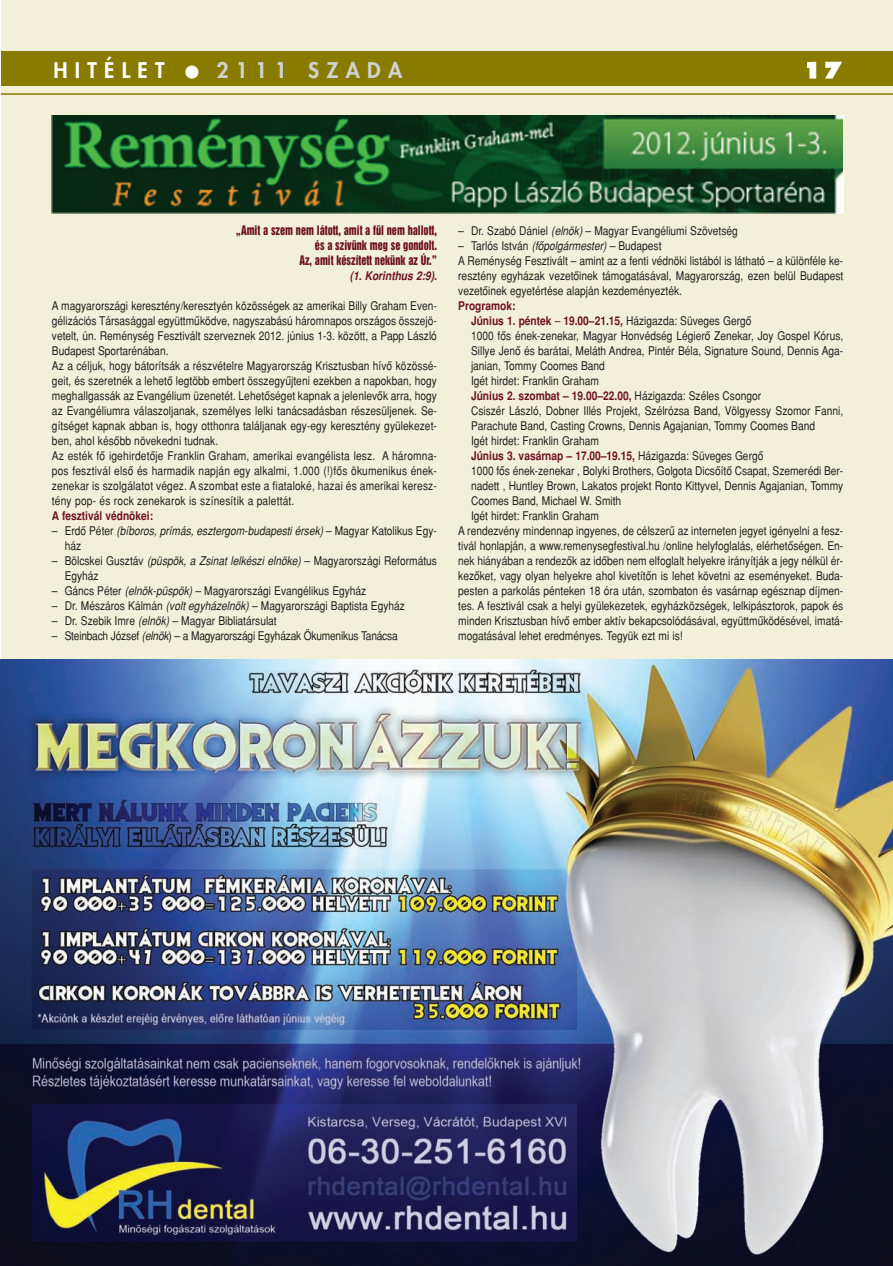
<style>
.page{position:relative;width:893px;height:1266px;background:#fff}
.page>*{position:absolute;margin:0;border:0;box-sizing:border-box;transform-origin:0 0}
.t1{font:800 21px "H Futura";letter-spacing:.345em;color:#d1d2d4}
.t2{font:800 21px "H Futura";letter-spacing:.345em;color:#fff}
.t3{font:700 21px "H Futura Extra";color:#fff}
.t4{font:12px/15px "H Helvetica";color:#231f20;scale:.85 1}
.t5{font:700 12px "H Helvetica";color:#6e1321;scale:.85 1}
.t6{font:12px/15px "H Helvetica Inserat";color:#6e1321;text-align:right;scale:.85 1}
.t7{font:italic 12px/15px "H Helvetica";color:#231f20;scale:.85 1}
.t8{font:12px "H Helvetica";letter-spacing:-.02em;color:#231f20;scale:.85 1}
.t9{font:italic 700 12px "H Helvetica";color:#6e1321;scale:.85 1}
.s1{font-style:normal}
.s2{font-style:italic}
.s3{font-weight:400}
.s4{font-weight:400;color:#231f20}
</style>
<div class="page">
<div style="left:1px;top:0;width:891px;height:1266px;background:#f2f0d8"></div>
<div style="left:1px;top:52px;width:891px;height:34px;background:#897a00"></div>
<hr style="left:1px;top:93px;width:891px;height:2px;background:#897a00">
<img style="left:1px;top:660px;width:891px;height:606px">
<img style="left:52px;top:115px;width:790px;height:98px">
<h1 class="t2" style="left:53px;top:60px;width:113px">HITÉLET</h1>
<h1 class="t1" style="left:216px;top:60px;width:187px">2111 SZADA</h1>
<h1 class="t3" style="left:803px;top:61px;width:39px">17</h1>
<p class="t6" style="left:236px;top:223px;width:238px">„Amit a szem nem látott, amit a fül nem hallott, és a szívünk meg se gondolt.<br>Az, amit készített nekünk az Úr.”</p>
<p class="t9" style="left:349px;top:271px;width:104px">(1. Korinthus 2:9).</p>
<p class="t4" style="left:52px;top:299px;width:454px">A magyarországi keresztény/keresztyén közösségek az amerikai Billy Graham Even&shy;gélizációs Társasággal együttmûködve, nagyszabású háromnapos országos összejö&shy;vetelt, ún. Reménység Fesztivált szerveznek 2012. június 1-3. között, a Papp László Budapest Sportarénában.<br>Az a céljuk, hogy bátorítsák a részvételre Magyarország Krisztusban hívô közössé&shy;geit, és szeretnék a lehetô legtöbb embert összegyûjteni ezekben a napokban, hogy meghallgassák az Evangélium üzenetét. Lehetôséget kapnak a jelenlevôk arra, hogy az Evangéliumra válaszoljanak, személyes lelki tanácsadásban részesüljenek. Se&shy;gítséget kapnak abban is, hogy otthonra találjanak egy-egy keresztény gyülekezet&shy;ben, ahol késôbb növekedni tudnak.<br>Az esték fô igehirdetôje Franklin Graham, amerikai evangélista lesz. A háromna&shy;pos fesztivál elsô és harmadik napján egy alkalmi, 1.000 (!)fôs ökumenikus ének&shy;zenekar is szolgálatot végez. A szombat este a fiataloké, hazai és amerikai keresz&shy;tény pop- és rock zenekarok is színesítik a palettát.</p>
<p class="t5" style="left:52px;top:511px;width:120px">A fesztivál védnökei:</p>
<p class="t7" style="left:65px;top:524px;width:439px;text-indent:-13px"><span class="s1">– Erdô Péter</span> (bíboros, prímás, esztergom-budapesti érsek) <span class="s1">– Magyar Katolikus Egy&shy;ház</span></p>
<p class="t4" style="left:65px;top:554px;width:439px;text-indent:-13px">– Bölcskei Gusztáv <span class="s2">(püspök, a Zsinat lelkészi elnöke)</span> – Magyarországi Református<br>Egyház</p>
<p class="t4" style="left:52px;top:584px;width:371px">– Gáncs Péter <span class="s2">(elnök-püspök)</span> – Magyarországi Evangélikus Egyház</p>
<p class="t4" style="left:52px;top:599px;width:417px">– Dr. Mészáros Kálmán <span class="s2">(volt egyházelnök)</span> – Magyarországi Baptista Egyház</p>
<p class="t4" style="left:52px;top:614px;width:266px">– Dr. Szebik Imre <span class="s2">(elnök)</span> – Magyar Bibliatársulat</p>
<p class="t8" style="left:52px;top:631px;width:408px">– Steinbach József <span class="s2">(elnök</span>) – a Magyarországi Egyházak Ökumenikus Tanácsa</p>
<p class="t4" style="left:458px;top:224px;width:330px">– Dr. Szabó Dániel <span class="s2">(elnök)</span> – Magyar Evangéliumi Szövetség</p>
<p class="t4" style="left:458px;top:239px;width:454px">– Tarlós István <span class="s2">(fôpolgármester)</span> – Budapest<br>A Reménység Fesztivált – amint az a fenti védnöki listából is látható – a különféle ke&shy;resztény egyházak vezetôinek támogatásával, Magyarország, ezen belül Budapest vezetôinek egyetértése alapján kezdeményezték.</p>
<p class="t5" style="left:458px;top:301px;width:69px">Programok:</p>
<p class="t5" style="left:471px;top:316px;width:331px">Június 1. péntek <span class="s3">–</span> 19.00–21.15, <span class="s4">Házigazda: Süveges Gergô</span></p>
<p class="t4" style="left:471px;top:329px;width:439px">1000 fôs ének-zenekar, Magyar Honvédség Légierô Zenekar, Joy Gospel Kórus,</p>
<p class="t4" style="left:471px;top:344px;width:439px">Sillye Jenô és barátai, Meláth Andrea, Pintér Béla, Signature Sound, Dennis Aga-</p>
<p class="t4" style="left:471px;top:359px;width:159px">janian, Tommy Coomes Band</p>
<p class="t4" style="left:471px;top:374px;width:152px">Igét hirdet: Franklin Graham</p>
<p class="t5" style="left:471px;top:391px;width:343px">Június 2. szombat – 19.00–22.00, <span class="s4">Házigazda: Széles Csongor</span></p>
<p class="t4" style="left:471px;top:404px;width:439px">Csiszér László, Dobner Illés Projekt, Szélrózsa Band, Völgyessy Szomor Fanni,</p>
<p class="t4" style="left:471px;top:419px;width:406px">Parachute Band, Casting Crowns, Dennis Agajanian, Tommy Coomes Band</p>
<p class="t4" style="left:471px;top:434px;width:152px">Igét hirdet: Franklin Graham</p>
<p class="t5" style="left:471px;top:451px;width:345px">Június 3. vasárnap – 17.00–19.15, <span class="s4">Házigazda: Süveges Gergô</span></p>
<p class="t4" style="left:471px;top:464px;width:439px">1000 fôs ének-zenekar , Bolyki Brothers, Golgota Dicsôítô Csapat, Szemerédi Ber-</p>
<p class="t4" style="left:471px;top:479px;width:439px">nadett , Huntley Brown, Lakatos projekt Ronto Kittyvel, Dennis Agajanian, Tommy</p>
<p class="t4" style="left:471px;top:494px;width:178px">Coomes Band, Michael W. Smith</p>
<p class="t4" style="left:471px;top:509px;width:152px">Igét hirdet: Franklin Graham</p>
<p class="t4" style="left:458px;top:524px;width:454px">A rendezvény mindennap ingyenes, de célszerû az interneten jegyet igényelni a fesz-</p>
<p class="t4" style="left:458px;top:539px;width:454px">tivál honlapján, a www.remenysegfestival.hu /online helyfoglalás, elérhetôségen. En-</p>
<p class="t4" style="left:458px;top:554px;width:454px">nek hiányában a rendezôk az idôben nem elfoglalt helyekre irányítják a jegy nélkül ér-</p>
<p class="t4" style="left:458px;top:569px;width:454px">kezôket, vagy olyan helyekre ahol kivetítôn is lehet követni az eseményeket. Buda-</p>
<p class="t4" style="left:458px;top:584px;width:454px">pesten a parkolás pénteken 18 óra után, szombaton és vasárnap egésznap díjmen-</p>
<p class="t4" style="left:458px;top:599px;width:454px">tes. A fesztivál csak a helyi gyülekezetek, egyházközségek, lelkipásztorok, papok és</p>
<p class="t4" style="left:458px;top:614px;width:454px">minden Krisztusban hívô ember aktív bekapcsolódásával, együttmûködésével, imatá-</p>
<p class="t4" style="left:458px;top:629px;width:265px">mogatásával lehet eredményes. Tegyük ezt mi is!</p>
</div>
